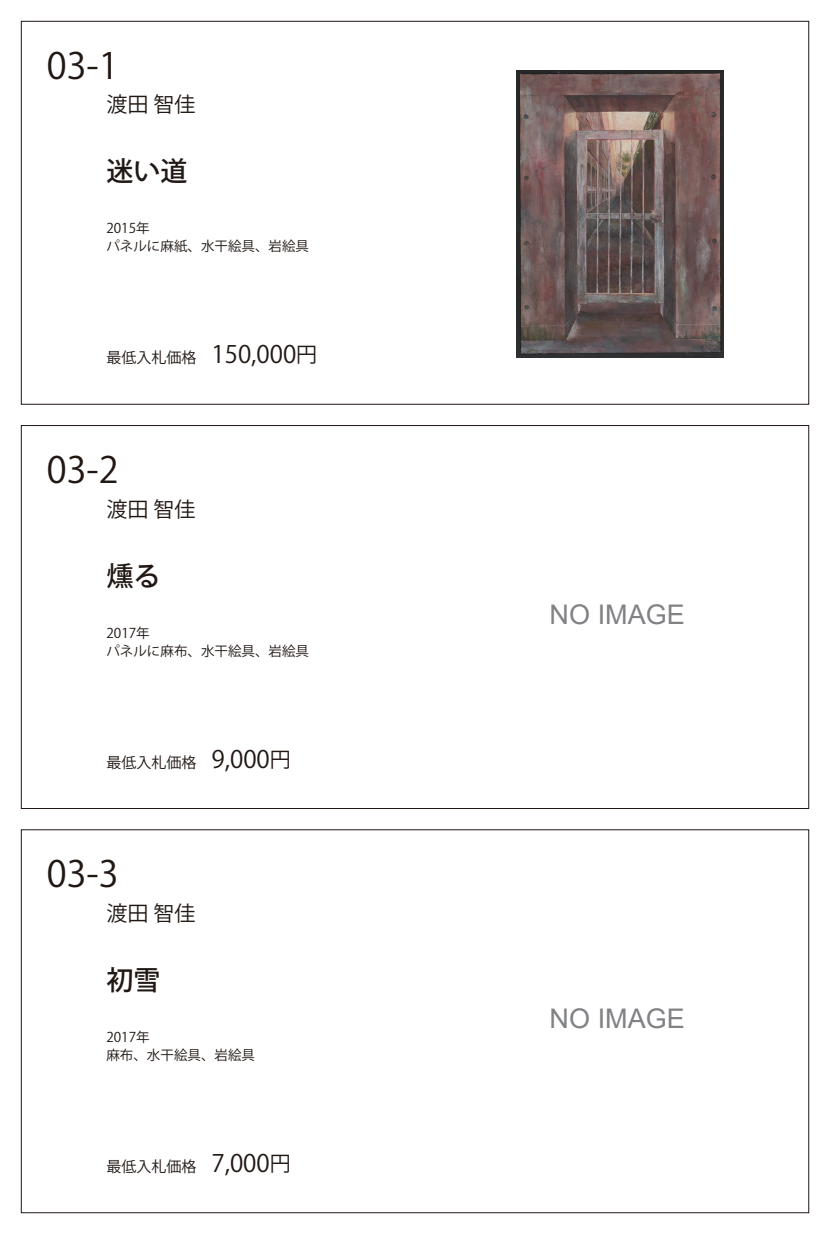
<style>
.page{position:relative;width:830px;height:1234px;background:#fff}
.page>*{position:absolute;margin:0;border:0;box-sizing:border-box;transform-origin:0 0}
.t1{font:36px "Koz Go Pro";color:#211814}
.t2{font:27px "Arial";color:#808285}
.t3{font:500 27px "Koz Go Pro";color:#211814}
.t4{font:21px "Koz Go Pro";color:#211814}
.t5{font:15px "Koz Go Pro";color:#211814}
.t6{font:13.5px/18px "Koz Go Pro";color:#211814}
.s1{font-size:24px}
.s2{font-size:21px}
</style>
<div class="page">
<div style="left:21px;top:21px;width:787px;height:383px;background:#fff;border:1px solid #211814"></div>
<div style="left:21px;top:425px;width:787px;height:383px;background:#fff;border:1px solid #211814"></div>
<img style="left:516px;top:70px;width:207px;height:287px">
<h1 class="t1" style="left:47px;top:42px;width:73px">03-1</h1>
<h3 class="t4" style="left:106px;top:91px;width:90px">渡田 智佳</h3>
<h2 class="t3" style="left:106px;top:154px;width:82px">迷い道</h2>
<p class="t6" style="left:106px;top:219px;width:204px">2015年<br>パネルに麻紙、水干絵具、岩絵具</p>
<p class="t5" style="left:106px;top:348px;width:212px">最低入札価格　<span class="s1">150,000</span><span class="s2">円</span></p>
<h1 class="t1" style="left:47px;top:446px;width:73px">03-2</h1>
<h3 class="t4" style="left:106px;top:495px;width:90px">渡田 智佳</h3>
<h2 class="t3" style="left:106px;top:558px;width:55px">燻る</h2>
<p class="t6" style="left:106px;top:624px;width:204px">2017年<br>パネルに麻布、水干絵具、岩絵具</p>
<p class="t5" style="left:106px;top:752px;width:186px">最低入札価格　<span class="s1">9,000</span><span class="s2">円</span></p>
<h1 class="t1" style="left:47px;top:850px;width:73px">03-3</h1>
<h3 class="t4" style="left:106px;top:899px;width:90px">渡田 智佳</h3>
<h2 class="t3" style="left:106px;top:962px;width:55px">初雪</h2>
<p class="t6" style="left:106px;top:1027px;width:150px">2017年<br>麻布、水干絵具、岩絵具</p>
<p class="t5" style="left:106px;top:1155px;width:186px">最低入札価格　<span class="s1">7,000</span><span class="s2">円</span></p>
<h2 class="t2" style="left:549px;top:596px;width:137px">NO IMAGE</h2>
<h2 class="t2" style="left:549px;top:1000px;width:137px">NO IMAGE</h2>
</div>
